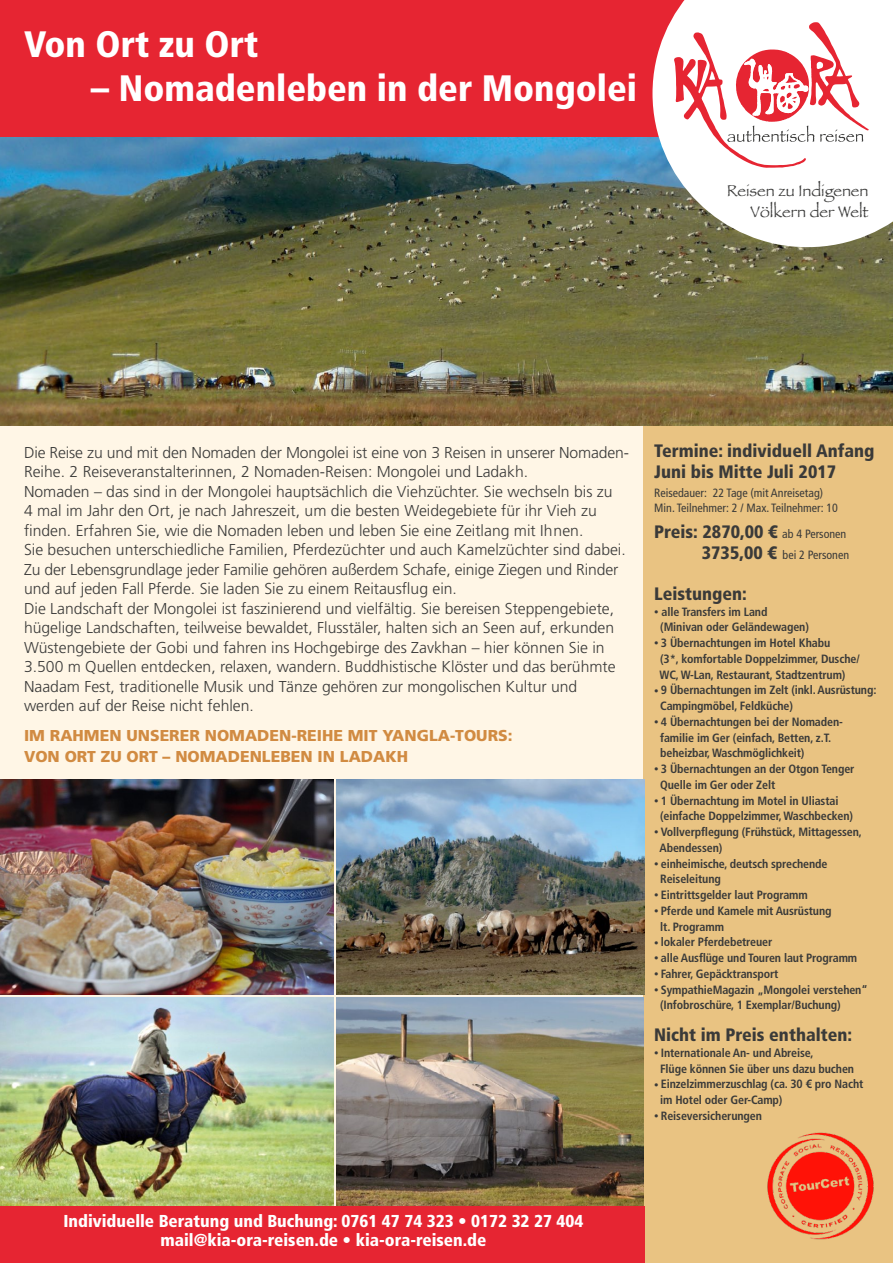
<style>
.page{position:relative;width:893px;height:1263px;background:#fff}
.page>*{position:absolute;margin:0;border:0;box-sizing:border-box;transform-origin:0 0}
.t1{font:900 condensed 36.75px "Frutiger LT Std";color:#fff}
.t2{font:900 condensed 18px/21.6px "Frutiger LT Std";color:#3a3a39}
.t3{font:900 condensed 17.25px/18.8px "Frutiger LT Std";color:#fff;text-align:center}
.t4{font:16.35px/20.1px "Papyrus";color:#3a3a39;text-align:right}
.t5{font:300 15.75px/19.5px "Frutiger LT Std";color:#3a3a39}
.t6{font:900 15.75px/21px "Frutiger LT Std";color:#d18b42}
.t7{font:700 condensed 12px/15.8px "Frutiger LT Std";letter-spacing:-.01em;color:#3a3a39}
.t8{font:condensed 12px/14.4px "Frutiger LT Std";color:#3a3a39}
.s1{font-weight:400;font-size:12px}
.s2{font-weight:900;font-size:18px}
.s3{font-size:9px}
</style>
<div class="page">
<div style="left:0;top:0;width:893px;height:1206px;background:#fff6e6"></div>
<div style="left:644px;top:410px;width:249px;height:853px;background:#e9c382"></div>
<img style="left:0;top:137px;width:893px;height:289px">
<img style="left:0;top:997px;width:333px;height:209px">
<img style="left:0;top:779px;width:333px;height:215px">
<img style="left:336px;top:997px;width:308px;height:209px">
<img style="left:336px;top:779px;width:309px;height:215px">
<div style="left:0;top:0;width:767px;height:137px;background:#e62532"></div>
<svg style="left:652px;top:0;width:241px;height:247px;background:#e2ddd9"></svg>
<svg style="left:674px;top:22px;width:195px;height:146px;background:#f6cbcd"></svg>
<div style="left:0;top:1206px;width:644px;height:57px;background:#e62532"></div>
<img style="left:767px;top:1132px;width:107px;height:108px">
<h1 class="t1" style="left:24px;top:22px;width:236px">Von Ort zu Ort</h1>
<h1 class="t1" style="left:91px;top:66px;width:548px">– Nomadenleben in der Mongolei</h1>
<p class="t4" style="left:727px;top:181px;width:143px">Reisen zu Indigenen<br>Völkern der Welt</p>
<p class="t5" style="left:24px;top:443px;width:606px">Die Reise zu und mit den Nomaden der Mongolei ist eine von 3 Reisen in unserer Nomaden-Reihe. 2 Reiseveranstalterinnen, 2 Nomaden-Reisen: Mongolei und Ladakh.<br>Nomaden – das sind in der Mongolei hauptsächlich die Viehzüchter. Sie wechseln bis zu<br>4 mal im Jahr den Ort, je nach Jahreszeit, um die besten Weidegebiete für ihr Vieh zu finden. Erfahren Sie, wie die Nomaden leben und leben Sie eine Zeitlang mit Ih nen.<br>Sie besuchen unterschiedliche Familien, Pferdezüchter und auch Kamelzüchter sind dabei.<br>Zu der Lebensgrundlage jeder Familie gehören außerdem Schafe, einige Ziegen und Rinder und auf jeden Fall Pferde. Sie laden Sie zu einem Reitausflug ein.<br>Die Landschaft der Mongolei ist faszinierend und vielfältig. Sie bereisen Steppengebiete, hügelige Landschaften, teilweise bewaldet, Flusstäler, halten sich an Seen auf, erkunden Wüstengebiete der Gobi und fahren ins Hochgebirge des Zavkhan – hier können Sie in 3.500 m Quellen entdecken, relaxen, wandern. Buddhistische Klöster und das berühmte Naadam Fest, traditionelle Musik und Tänze gehören zur mongolischen Kultur und werden auf der Reise nicht fehlen.</p>
<p class="t6" style="left:24px;top:725px;width:490px">IM RAHMEN UNSERER NOMADEN-REIHE MIT YANGLA-TOURS:<br>VON ORT ZU ORT – NOMADENLEBEN IN LADAKH</p>
<p class="t2" style="left:654px;top:440px;width:222px">Termine: individuell Anfang<br>Juni bis Mitte Juli 2017</p>
<p class="t8" style="left:654px;top:486px;width:185px">Reisedauer: 22 Tage (mit Anreisetag)<br>Min. Teilnehmer: 2 / Max. Teilnehmer: 10</p>
<p class="t2" style="left:654px;top:521px;width:194px">Preis: 2870,00 € <span class="s1">ab 4 Personen</span></p>
<p class="t8" style="left:702px;top:548px;width:149px"><span class="s2">3735,00 €</span> bei 2 Personen</p>
<p class="t2" style="left:654px;top:583px;width:94px">Leistungen:</p>
<p class="t7" style="left:660px;top:604px;width:150px;text-indent:-6px"><span class="s3">•</span> alle Transfers im Land (Minivan oder Geländewagen)</p>
<p class="t7" style="left:660px;top:635px;width:202px;text-indent:-5px"><span class="s3">•</span> 3 Übernachtungen im Hotel Khabu<br>(3*, komfortable Doppelzimmer, Dusche/<br>WC, W-Lan, Restaurant, Stadtzentrum)</p>
<p class="t7" style="left:660px;top:682px;width:218px;text-indent:-6px"><span class="s3">•</span> 9 Übernachtungen im Zelt (inkl. Ausrüstung:<br>Campingmöbel, Feldküche)</p>
<p class="t7" style="left:660px;top:714px;width:184px;text-indent:-6px"><span class="s3">•</span> 4 Übernachtungen bei der Nomaden&shy;familie im Ger (einfach, Betten, z.T. beheizbar, Waschmöglichkeit)</p>
<p class="t7" style="left:660px;top:761px;width:196px;text-indent:-6px"><span class="s3">•</span> 3 Übernachtungen an der Otgon Tenger<br>Quelle im Ger oder Zelt</p>
<p class="t7" style="left:660px;top:793px;width:194px;text-indent:-6px"><span class="s3">•</span> 1 Übernachtung im Motel in Uliastai (einfache Doppelzimmer, Waschbecken)</p>
<p class="t7" style="left:660px;top:824px;width:204px;text-indent:-5px"><span class="s3">•</span> Vollverpflegung (Frühstück, Mittagessen,<br>Abendessen)</p>
<p class="t7" style="left:660px;top:856px;width:169px;text-indent:-6px"><span class="s3">•</span> einheimische, deutsch sprechende<br>Reiseleitung</p>
<p class="t7" style="left:654px;top:887px;width:155px"><span class="s3">•</span> Eintrittsgelder laut Programm</p>
<p class="t7" style="left:660px;top:903px;width:173px;text-indent:-6px"><span class="s3">•</span> Pferde und Kamele mit Ausrüstung lt. Programm</p>
<p class="t7" style="left:654px;top:934px;width:120px"><span class="s3">•</span> lokaler Pferdebetreuer</p>
<p class="t7" style="left:654px;top:950px;width:205px"><span class="s3">•</span> alle Ausflüge und Touren laut Programm</p>
<p class="t7" style="left:654px;top:966px;width:126px"><span class="s3">•</span> Fahrer, Gepäcktransport</p>
<p class="t7" style="left:660px;top:982px;width:209px;text-indent:-6px"><span class="s3">•</span> SympathieMagazin „Mongolei verstehen“ (Infobroschüre, 1 Exemplar/Buchung)</p>
<p class="t2" style="left:654px;top:1024px;width:199px">Nicht im Preis enthalten:</p>
<p class="t7" style="left:660px;top:1045px;width:195px;text-indent:-6px"><span class="s3">•</span> Internationale An- und Abreise,<br>Flüge können Sie über uns dazu buchen</p>
<p class="t7" style="left:660px;top:1076px;width:205px;text-indent:-6px"><span class="s3">•</span> Einzelzimmerzuschlag (ca. 30 € pro Nacht im Hotel oder Ger-Camp)</p>
<p class="t7" style="left:654px;top:1108px;width:109px"><span class="s3">•</span> Reiseversicherungen</p>
<p class="t3" style="left:63px;top:1211px;width:521px">Individuelle Beratung und Buchung: 0761 47 74 323 • 0172 32 27 404 mail@kia-ora-reisen.de • kia-ora-reisen.de</p>
</div>
